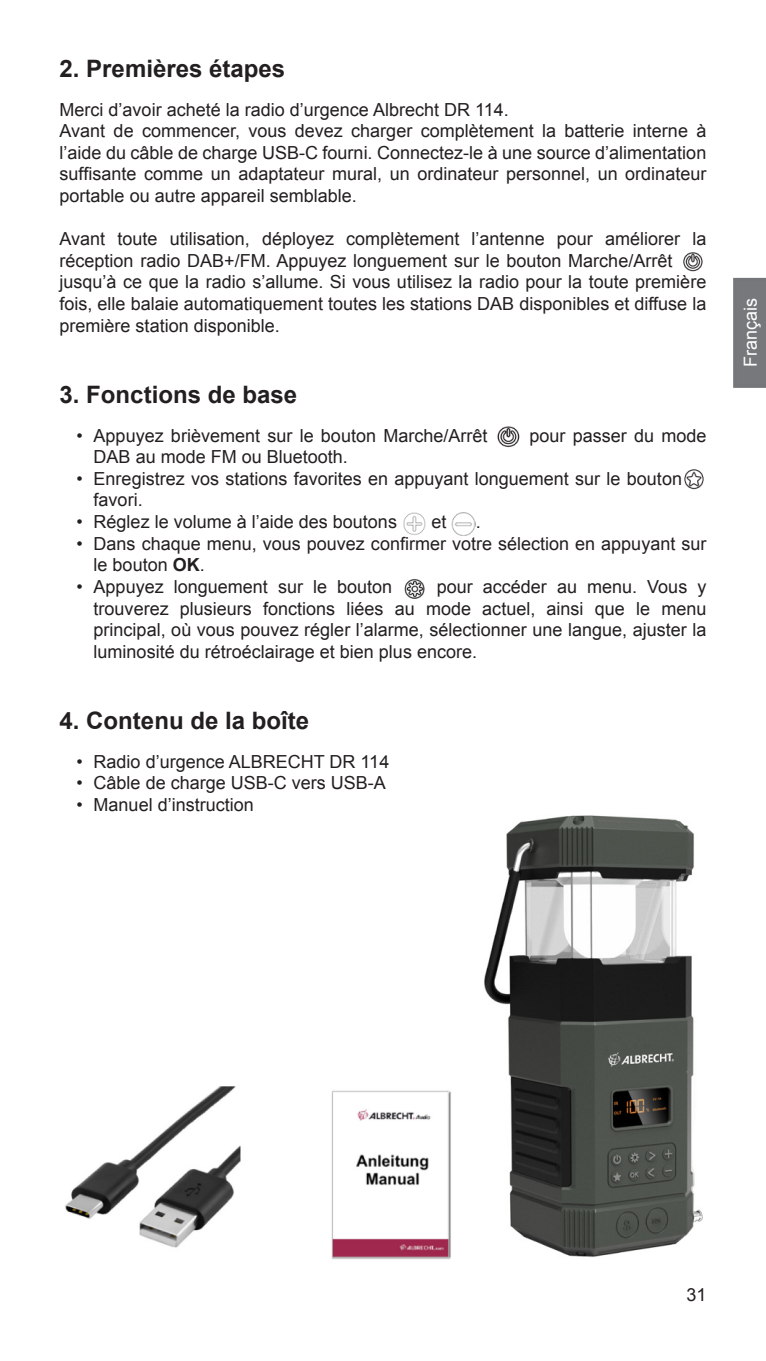
<style>
.page{position:relative;width:766px;height:1361px;background:#fff}
.page>*{position:absolute;margin:0;border:0;box-sizing:border-box;transform-origin:0 0}
.t1{font:700 24px "Arial";color:#231f20}
.Standardtext{font:18px/21.6px "Arial";color:#231f20}
.t2{font:18px "Arial";color:#fff}
.s1{font-weight:700}
</style>
<div class="page">
<div style="left:733px;top:278px;width:32px;height:110px;background:#76787b"></div>
<img style="left:683px;top:252px;width:20px;height:20px">
<img style="left:497px;top:426px;width:23px;height:22px">
<img style="left:684px;top:469px;width:20px;height:21px">
<img style="left:403px;top:513px;width:22px;height:22px">
<img style="left:451px;top:512px;width:24px;height:23px">
<img style="left:404px;top:579px;width:21px;height:20px">
<img style="left:484px;top:815px;width:219px;height:442px">
<img style="left:65px;top:1086px;width:386px;height:174px">
<p class="t1" style="left:60px;top:53px;width:227px">2. Premières étapes</p>
<p class="Standardtext" style="left:60px;top:99px;width:450px">Merci d’avoir acheté la radio d’urgence Albrecht DR 114.</p>
<p class="Standardtext" style="left:60px;top:120px;width:648px;text-align:justify">Avant de commencer, vous devez charger complètement la batterie interne à l’aide du câble de charge USB-C fourni. Connectez-le à une source d’alimentation suffisante comme un adaptateur mural, un ordinateur personnel, un ordinateur portable ou autre appareil semblable.</p>
<p class="Standardtext" style="left:60px;top:228px;width:648px">Avant toute utilisation, déployez complètement l’antenne pour améliorer la réception radio DAB+/FM. Appuyez longuement sur le bouton Marche/Arrêt jusqu’à ce que la radio s’allume. Si vous utilisez la radio pour la toute première fois, elle balaie automatiquement toutes les stations DAB disponibles et diffuse la première station disponible.</p>
<p class="t1" style="left:60px;top:379px;width:239px">3. Fonctions de base</p>
<p class="Standardtext" style="left:77px;top:425px;width:412px">• Appuyez brièvement sur le bouton Marche/Arrêt</p>
<p class="Standardtext" style="left:529px;top:425px;width:178px">pour passer du mode</p>
<p class="Standardtext" style="left:94px;top:446px;width:256px">DAB au mode FM ou Bluetooth.</p>
<p class="Standardtext" style="left:94px;top:468px;width:589px;text-indent:-17px">• Enregistrez vos stations favorites en appuyant longuement sur le bouton favori.</p>
<p class="Standardtext" style="left:77px;top:511px;width:322px">• Réglez le volume à l’aide des boutons</p>
<p class="Standardtext" style="left:431px;top:511px;width:17px">et</p>
<p class="Standardtext" style="left:475px;top:511px;width:7px">.</p>
<p class="Standardtext" style="left:94px;top:533px;width:614px;text-indent:-17px">• Dans chaque menu, vous pouvez confirmer votre sélection en appuyant sur le bouton <span class="s1">OK</span>.</p>
<p class="Standardtext" style="left:77px;top:576px;width:317px">• Appuyez longuement sur le bouton</p>
<p class="Standardtext" style="left:94px;top:576px;width:614px;text-align:justify;text-indent:343px">pour accéder au menu. Vous y trouverez plusieurs fonctions liées au mode actuel, ainsi que le menu principal, où vous pouvez régler l’alarme, sélectionner une langue, ajuster la luminosité du rétroéclairage et bien plus encore.</p>
<p class="t1" style="left:60px;top:705px;width:251px">4. Contenu de la boîte</p>
<p class="Standardtext" style="left:77px;top:751px;width:314px">• Radio d’urgence ALBRECHT DR 114</p>
<p class="Standardtext" style="left:77px;top:772px;width:311px">• Câble de charge USB-C vers USB-A</p>
<p class="Standardtext" style="left:77px;top:794px;width:179px">• Manuel d’instruction</p>
<p class="t2" style="left:738px;top:367px;width:71px;rotate:-90deg">Français</p>
<p class="Standardtext" style="left:686px;top:1284px;width:22px">31</p>
</div>
